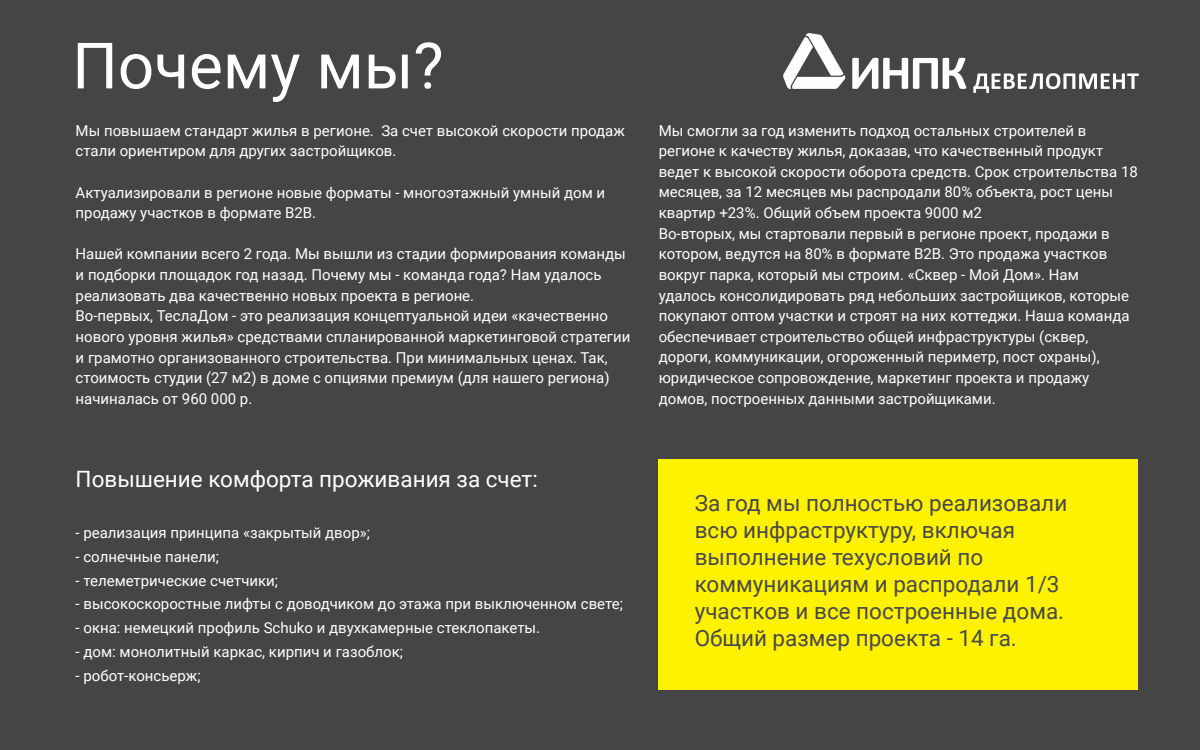
<style>
.page{position:relative;width:1200px;height:750px;background:#454545}
.page>*{position:absolute;margin:0;border:0;box-sizing:border-box;transform-origin:0 0}
.t1{font:63.94px "Roboto";color:#fff}
.t2{font:22.5px/27px "Roboto";color:#484848}
.t3{font:22.5px "Roboto";color:#fff}
.t4{font:15px/20.6px "Roboto";color:#fff}
</style>
<div class="page">
<div style="left:659px;top:459px;width:479px;height:231px;background:#fff200"></div>
<img style="left:784px;top:33px;width:354px;height:60px">
<h1 class="t1" style="left:72px;top:21px;width:373px">Почему мы?</h1>
<p class="t4" style="left:76px;top:119px;width:551px">Мы повышаем стандарт жилья в регионе. За счет высокой скорости продаж стали ориентиром для других застройщиков.</p>
<p class="t4" style="left:76px;top:181px;width:531px">Актуализировали в регионе новые форматы - многоэтажный умный дом и продажу участков в формате B2B.</p>
<p class="t4" style="left:76px;top:243px;width:556px">Нашей компании всего 2 года. Мы вышли из стадии формирования команды и подборки площадок год назад. Почему мы - команда года? Нам удалось реализовать два качественно новых проекта в регионе.<br>Во-первых, ТеслаДом - это реализация концептуальной идеи «качественно нового уровня жилья» средствами спланированной маркетинговой стратегии и грамотно организованного строительства. При минимальных ценах. Так, стоимость студии (27 м2) в доме с опциями премиум (для нашего региона) начиналась от 960 000 р.</p>
<h2 class="t3" style="left:76px;top:464px;width:464px">Повышение комфорта проживания за счет:</h2>
<p class="t4" style="left:76px;top:522px;width:296px">- реализация принципа «закрытый двор»;</p>
<p class="t4" style="left:76px;top:546px;width:145px">- солнечные панели;</p>
<p class="t4" style="left:76px;top:569px;width:204px">- телеметрические счетчики;</p>
<p class="t4" style="left:76px;top:593px;width:549px">- высокоскоростные лифты с доводчиком до этажа при выключенном свете;</p>
<p class="t4" style="left:76px;top:617px;width:466px">- окна: немецкий профиль Schuko и двухкамерные стеклопакеты.</p>
<p class="t4" style="left:76px;top:641px;width:329px">- дом: монолитный каркас, кирпич и газоблок;</p>
<p class="t4" style="left:76px;top:664px;width:126px">- робот-консьерж;</p>
<p class="t4" style="left:659px;top:119px;width:481px">Мы смогли за год изменить подход остальных строителей в регионе к качеству жилья, доказав, что качественный продукт ведет к высокой скорости оборота средств. Срок строительства 18 месяцев, за 12 месяцев мы распродали 80% объекта, рост цены квартир +23%. Общий объем проекта 9000 м2<br>Во-вторых, мы стартовали первый в регионе проект, продажи в котором, ведутся на 80% в формате B2B. Это продажа участков вокруг парка, который мы строим. «Сквер - Мой Дом». Нам удалось консолидировать ряд небольших застройщиков, которые покупают оптом участки и строят на них коттеджи. Наша команда обеспечивает строительство общей инфраструктуры (сквер, дороги, коммуникации, огороженный периметр, пост охраны), юридическое сопровождение, маркетинг проекта и продажу домов, построенных данными застройщиками.</p>
<h2 class="t2" style="left:695px;top:488px;width:374px">За год мы полностью реализовали всю инфраструктуру, включая выполнение техусловий по коммуникациям и распродали 1/3 участков и все построенные дома.<br>Общий размер проекта - 14 га.</h2>
</div>
